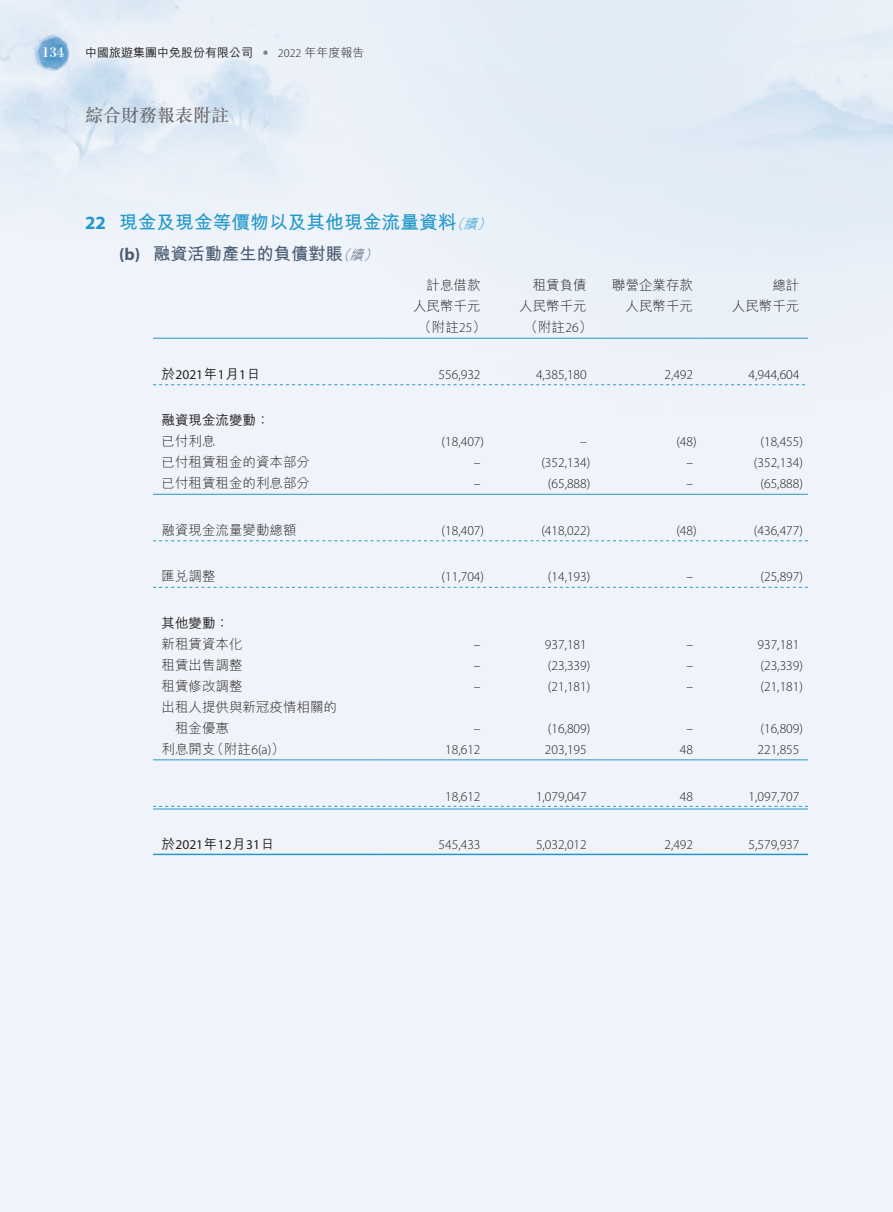
<style>
.page{position:relative;width:893px;height:1212px;background:#eff4fa}
.page>*{position:absolute;margin:0;border:0;box-sizing:border-box;transform-origin:0 0}
.t1{font:700 18.75px "M Hei HK";color:#2498cb}
.t2{font:500 18px "M Sung HK";color:#6c6d70}
.t3{font:700 17.25px "M Hei HK";color:#4a5d74}
.t4{font:15px "Bodoni Std";color:#fff}
.t5{font:300 13.5px "Myriad Pro";color:#231f20}
.t6{font:300 13.5px/21px "M Hei HK";color:#231f20}
.t7{font:13.5px "Myriad Pro";color:#231f20}
.t8{font:500 13.5px "M Hei HK";color:#231f20}
.t9{font:500 12px "M Hei HK";color:#231f20}
.s1{font-family:"Univers LT Std";font-weight:700;font-stretch:condensed;color:#808285}
.s2{font-family:"Myriad Pro";font-weight:300}
.s3{font-weight:300}
.s4{font-family:"Myriad Pro"}
.s5{font-weight:300;font-style:italic;font-size:13.5px}
.s6{font-family:"M Hei HK";font-weight:500}
</style>
<div class="page">
<img style="left:0;top:0;width:893px;height:856px">
<img style="left:33px;top:34px;width:37px;height:37px">
<hr style="left:153px;top:338px;width:230px;height:1px;background:#2498cb">
<hr style="left:383px;top:338px;width:106px;height:1px;background:#2498cb">
<hr style="left:489px;top:338px;width:106px;height:1px;background:#2498cb">
<hr style="left:595px;top:338px;width:107px;height:1px;background:#2498cb">
<hr style="left:702px;top:338px;width:106px;height:1px;background:#2498cb">
<svg style="left:153px;top:384px;width:652px;height:1px"></svg>
<hr style="left:153px;top:494px;width:230px;height:1px;background:#2498cb">
<hr style="left:383px;top:494px;width:106px;height:1px;background:#2498cb">
<hr style="left:489px;top:494px;width:106px;height:1px;background:#2498cb">
<hr style="left:595px;top:494px;width:107px;height:1px;background:#2498cb">
<hr style="left:702px;top:494px;width:106px;height:1px;background:#2498cb">
<svg style="left:153px;top:540px;width:655px;height:1px"></svg>
<svg style="left:153px;top:587px;width:655px;height:1px"></svg>
<hr style="left:153px;top:759px;width:230px;height:1px;background:#2498cb">
<hr style="left:383px;top:759px;width:106px;height:1px;background:#2498cb">
<hr style="left:489px;top:759px;width:106px;height:1px;background:#2498cb">
<hr style="left:595px;top:759px;width:107px;height:1px;background:#2498cb">
<hr style="left:702px;top:759px;width:106px;height:1px;background:#2498cb">
<hr style="left:153px;top:809px;width:230px;height:1px;background:#2498cb">
<hr style="left:383px;top:809px;width:106px;height:1px;background:#2498cb">
<hr style="left:489px;top:809px;width:106px;height:1px;background:#2498cb">
<hr style="left:595px;top:809px;width:107px;height:1px;background:#2498cb">
<svg style="left:153px;top:806px;width:655px;height:1px"></svg>
<hr style="left:702px;top:809px;width:106px;height:1px;background:#2498cb">
<hr style="left:153px;top:854px;width:230px;height:1px;background:#2498cb">
<hr style="left:383px;top:854px;width:106px;height:1px;background:#2498cb">
<hr style="left:489px;top:854px;width:106px;height:1px;background:#2498cb">
<hr style="left:595px;top:854px;width:107px;height:1px;background:#2498cb">
<hr style="left:702px;top:854px;width:106px;height:1px;background:#2498cb">
<p class="t4" style="left:42px;top:43px;width:24px">134</p>
<p class="t9" style="left:85px;top:44px;width:281px">中國旅遊集團中免股份有限公司 <span class="s1">•</span> <span class="s2">2022</span> <span class="s3">年年度報告</span></p>
<h2 class="t2" style="left:85px;top:103px;width:145px">綜合財務報表附註</h2>
<h1 class="t1" style="left:85px;top:209px;width:411px"><span class="s4">22</span> 現金及現金等價物以及其他現金流量資料<span class="s5">（續）</span></h1>
<p class="t3" style="left:119px;top:241px;width:263px"><span class="s4">(b)</span> 融資活動產生的負債對賬<span class="s5">（續）</span></p>
<p class="t6" style="left:426px;top:275px;width:55px">計息借款</p>
<p class="t6" style="left:533px;top:275px;width:55px">租賃負債</p>
<p class="t6" style="left:612px;top:275px;width:82px">聯營企業存款</p>
<p class="t6" style="left:772px;top:275px;width:28px">總計</p>
<p class="t6" style="left:413px;top:296px;width:69px">人民幣千元</p>
<p class="t6" style="left:519px;top:296px;width:69px">人民幣千元</p>
<p class="t6" style="left:626px;top:296px;width:69px">人民幣千元</p>
<p class="t6" style="left:732px;top:296px;width:69px">人民幣千元</p>
<p class="t6" style="left:418px;top:317px;width:69px">（附註<span class="s4">25</span>）</p>
<p class="t6" style="left:525px;top:317px;width:69px">（附註<span class="s4">26</span>）</p>
<p class="t7" style="left:162px;top:366px;width:100px"><span class="s6">於</span>2021<span class="s6">年</span>1<span class="s6">月</span>1<span class="s6">日</span></p>
<p class="t5" style="left:439px;top:367px;width:43px">556,932</p>
<p class="t5" style="left:536px;top:367px;width:52px">4,385,180</p>
<p class="t5" style="left:664px;top:367px;width:30px">2,492</p>
<p class="t5" style="left:749px;top:367px;width:52px">4,944,604</p>
<p class="t8" style="left:162px;top:411px;width:109px">融資現金流變動：</p>
<p class="t6" style="left:162px;top:431px;width:55px">已付利息</p>
<p class="t5" style="left:442px;top:434px;width:44px">(18,407)</p>
<p class="t5" style="left:580px;top:434px;width:8px">–</p>
<p class="t5" style="left:676px;top:434px;width:22px">(48)</p>
<p class="t5" style="left:761px;top:434px;width:44px">(18,455)</p>
<p class="t6" style="left:162px;top:452px;width:150px">已付租賃租金的資本部分</p>
<p class="t5" style="left:474px;top:455px;width:8px">–</p>
<p class="t5" style="left:541px;top:455px;width:51px">(352,134)</p>
<p class="t5" style="left:686px;top:455px;width:8px">–</p>
<p class="t5" style="left:754px;top:455px;width:51px">(352,134)</p>
<p class="t6" style="left:162px;top:473px;width:150px">已付租賃租金的利息部分</p>
<p class="t5" style="left:474px;top:476px;width:8px">–</p>
<p class="t5" style="left:548px;top:476px;width:44px">(65,888)</p>
<p class="t5" style="left:686px;top:476px;width:8px">–</p>
<p class="t5" style="left:761px;top:476px;width:44px">(65,888)</p>
<p class="t6" style="left:162px;top:519px;width:136px">融資現金流量變動總額</p>
<p class="t5" style="left:442px;top:523px;width:44px">(18,407)</p>
<p class="t5" style="left:541px;top:523px;width:51px">(418,022)</p>
<p class="t5" style="left:676px;top:523px;width:22px">(48)</p>
<p class="t5" style="left:754px;top:523px;width:51px">(436,477)</p>
<p class="t6" style="left:162px;top:566px;width:55px">匯兌調整</p>
<p class="t5" style="left:442px;top:569px;width:44px">(11,704)</p>
<p class="t5" style="left:548px;top:569px;width:44px">(14,193)</p>
<p class="t5" style="left:686px;top:569px;width:8px">–</p>
<p class="t5" style="left:761px;top:569px;width:44px">(25,897)</p>
<p class="t8" style="left:162px;top:613px;width:69px">其他變動：</p>
<p class="t6" style="left:162px;top:633px;width:82px">新租賃資本化</p>
<p class="t5" style="left:474px;top:637px;width:8px">–</p>
<p class="t5" style="left:545px;top:637px;width:43px">937,181</p>
<p class="t5" style="left:686px;top:637px;width:8px">–</p>
<p class="t5" style="left:757px;top:637px;width:43px">937,181</p>
<p class="t6" style="left:162px;top:654px;width:82px">租賃出售調整</p>
<p class="t5" style="left:474px;top:658px;width:8px">–</p>
<p class="t5" style="left:548px;top:658px;width:44px">(23,339)</p>
<p class="t5" style="left:686px;top:658px;width:8px">–</p>
<p class="t5" style="left:761px;top:658px;width:44px">(23,339)</p>
<p class="t6" style="left:162px;top:675px;width:82px">租賃修改調整</p>
<p class="t5" style="left:474px;top:679px;width:8px">–</p>
<p class="t5" style="left:548px;top:679px;width:44px">(21,181)</p>
<p class="t5" style="left:686px;top:679px;width:8px">–</p>
<p class="t5" style="left:761px;top:679px;width:44px">(21,181)</p>
<p class="t6" style="left:175px;top:696px;width:163px;text-indent:-14px">出租人提供與新冠疫情相關的租金優惠</p>
<p class="t5" style="left:474px;top:721px;width:8px">–</p>
<p class="t5" style="left:548px;top:721px;width:44px">(16,809)</p>
<p class="t5" style="left:686px;top:721px;width:8px">–</p>
<p class="t5" style="left:761px;top:721px;width:44px">(16,809)</p>
<p class="t6" style="left:162px;top:738px;width:125px">利息開支（附註<span class="s4">6(a)</span>）</p>
<p class="t5" style="left:445px;top:742px;width:37px">18,612</p>
<p class="t5" style="left:545px;top:742px;width:43px">203,195</p>
<p class="t5" style="left:680px;top:742px;width:15px">48</p>
<p class="t5" style="left:757px;top:742px;width:43px">221,855</p>
<p class="t5" style="left:445px;top:788px;width:37px">18,612</p>
<p class="t5" style="left:536px;top:788px;width:52px">1,079,047</p>
<p class="t5" style="left:680px;top:788px;width:15px">48</p>
<p class="t5" style="left:749px;top:788px;width:52px">1,097,707</p>
<p class="t7" style="left:162px;top:836px;width:114px"><span class="s6">於</span>2021<span class="s6">年</span>12<span class="s6">月</span>31<span class="s6">日</span></p>
<p class="t5" style="left:439px;top:837px;width:43px">545,433</p>
<p class="t5" style="left:536px;top:837px;width:52px">5,032,012</p>
<p class="t5" style="left:664px;top:837px;width:30px">2,492</p>
<p class="t5" style="left:749px;top:837px;width:52px">5,579,937</p>
</div>
